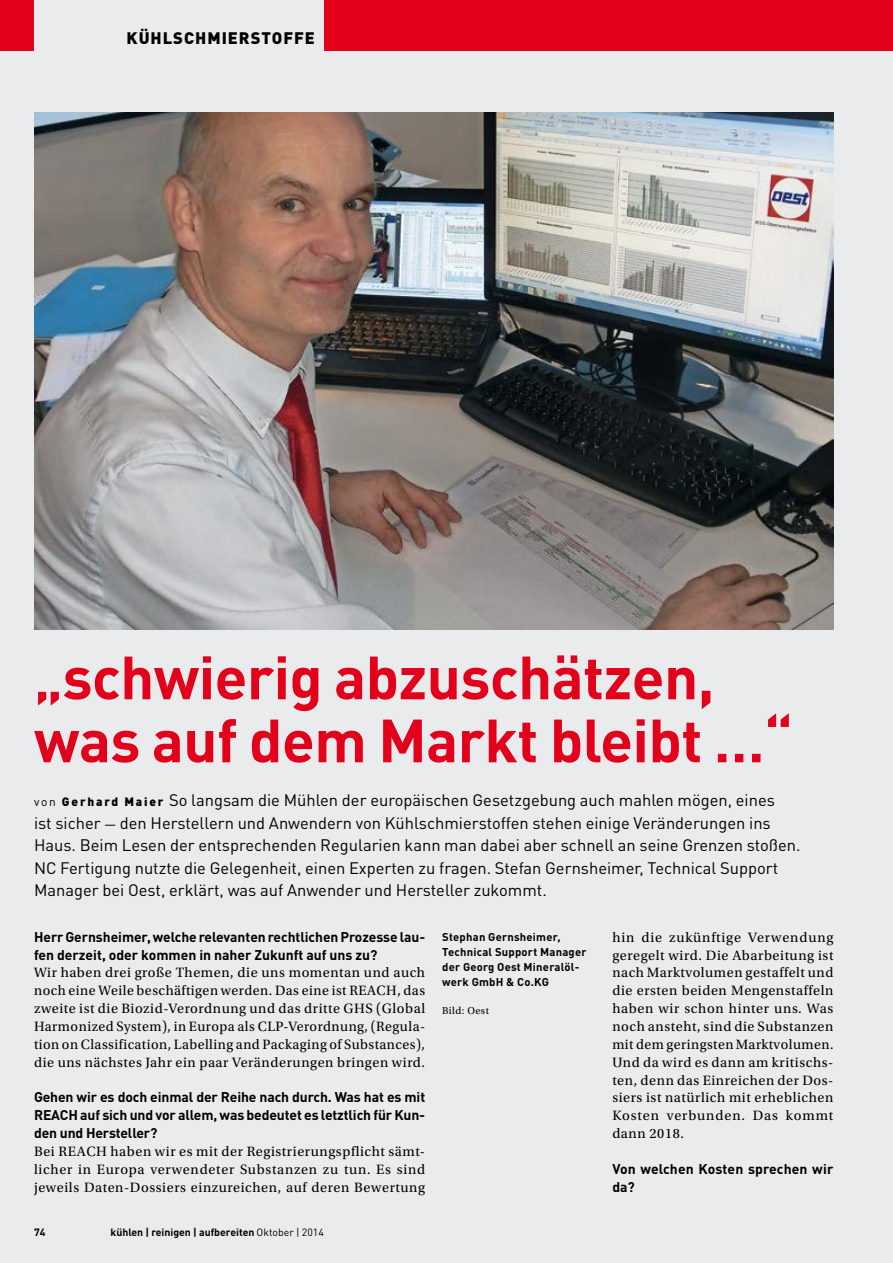
<style>
.page{position:relative;width:893px;height:1263px;background:#e9ebec}
.page>*{position:absolute;margin:0;border:0;box-sizing:border-box;transform-origin:0 0}
.t1{font:700 60px/63px "DINOT";letter-spacing:-.01em;color:#e2001a}
.t2{font:16.5px/22.5px "DINOT";color:#000}
.t3{font:900 16.5px "DINOT";letter-spacing:.06em;color:#000}
.t4{font:14.25px/17.9px "Utopia Std";letter-spacing:.04em;color:#000;text-align:justify}
.t5{font:700 13.95px/17.9px "DINOT";color:#000}
.t6{font:700 11.25px/15px "DINOT";letter-spacing:.02em;color:#000}
.t7{font:700 10.5px "DINOT";color:#000}
.t8{font:10.5px "Utopia Std";letter-spacing:.04em;color:#000}
.s1{font-size:12px}
.s2{font-weight:900;font-size:12px}
.s3{font-family:"Utopia Std"}
.s4{font-weight:400}
</style>
<div class="page">
<div style="left:0;top:0;width:893px;height:51px;background:#e2001a"></div>
<img style="left:34px;top:112px;width:799px;height:517px">
<div style="left:34px;top:0;width:289px;height:51px;background:#e9ebec"></div>
<p class="t3" style="left:127px;top:27px;width:190px">KÜHLSCHMIERSTOFFE</p>
<h1 class="t1" style="left:34px;top:644px;width:760px">„schwierig abzuschätzen, was auf dem Markt bleibt …“</h1>
<p class="t2" style="left:34px;top:788px;width:768px"><span class="s1">von</span> <span class="s2">Gerhard Maier</span> So langsam die Mühlen der europäischen Gesetzgebung auch mahlen mögen, eines<br>ist sicher <span class="s3">-</span> den Herstellern und Anwendern von Kühlschmierstoffen stehen einige Veränderungen ins Haus. Beim Lesen der entsprechenden Regularien kann man dabei aber schnell an seine Grenzen stoßen.<br>NC Fertigung nutzte die Gelegenheit, einen Experten zu fragen. Stefan Gernsheimer, Technical Support Manager bei Oest, erklärt, was auf Anwender und Hersteller zukommt.</p>
<p class="t5" style="left:34px;top:927px;width:393px">Herr Gernsheimer, welche relevanten rechtlichen Prozesse lau&shy;fen derzeit, oder kommen in naher Zukunft auf uns zu?</p>
<p class="t4" style="left:34px;top:964px;width:393px">Wir haben drei große Themen, die uns momentan und auch noch eine Weile beschäftigen werden. Das eine ist REACH, das zweite ist die Biozid-Verordnung und das dritte GHS (Global Harmonized System), in Europa als CLP-Verordnung, (Regula&shy;tion on Classification, Labelling and Packaging of Substances), die uns nächstes Jahr ein paar Veränderungen bringen wird.</p>
<p class="t5" style="left:34px;top:1088px;width:393px;text-align:justify">Gehen wir es doch einmal der Reihe nach durch. Was hat es mit REACH auf sich und vor allem, was bedeutet es letztlich für Kun&shy;den und Hersteller?</p>
<p class="t4" style="left:34px;top:1142px;width:393px">Bei REACH haben wir es mit der Registrierungspflicht sämt&shy;licher in Europa verwendeter Substanzen zu tun. Es sind jeweils Daten-Dossiers einzureichen, auf deren Bewertung</p>
<p class="t4" style="left:612px;top:928px;width:223px">hin die zukünftige Verwendung geregelt wird. Die Abarbeitung ist nach Marktvolumen gestaffelt und die ersten beiden Mengenstaffeln haben wir schon hinter uns. Was noch ansteht, sind die Substanzen mit dem geringsten Marktvolumen.<br>Und da wird es dann am kritischs&shy;ten, denn das Einreichen der Dos&shy;siers ist natürlich mit erheblichen Kosten verbunden. Das kommt dann 2018.</p>
<p class="t5" style="left:612px;top:1159px;width:222px">Von welchen Kosten sprechen wir da?</p>
<p class="t6" style="left:442px;top:929px;width:146px">Stephan Gernsheimer,<br>Technical Support Manager der Georg Oest Mineralöl&shy;werk GmbH &amp; Co.KG</p>
<p class="t8" style="left:442px;top:1004px;width:48px">Bild: Oest</p>
<p class="t7" style="left:34px;top:1225px;width:13px">74</p>
<p class="t7" style="left:111px;top:1225px;width:215px">kühlen | reinigen | aufbereiten <span class="s4">Oktober | 2014</span></p>
</div>
